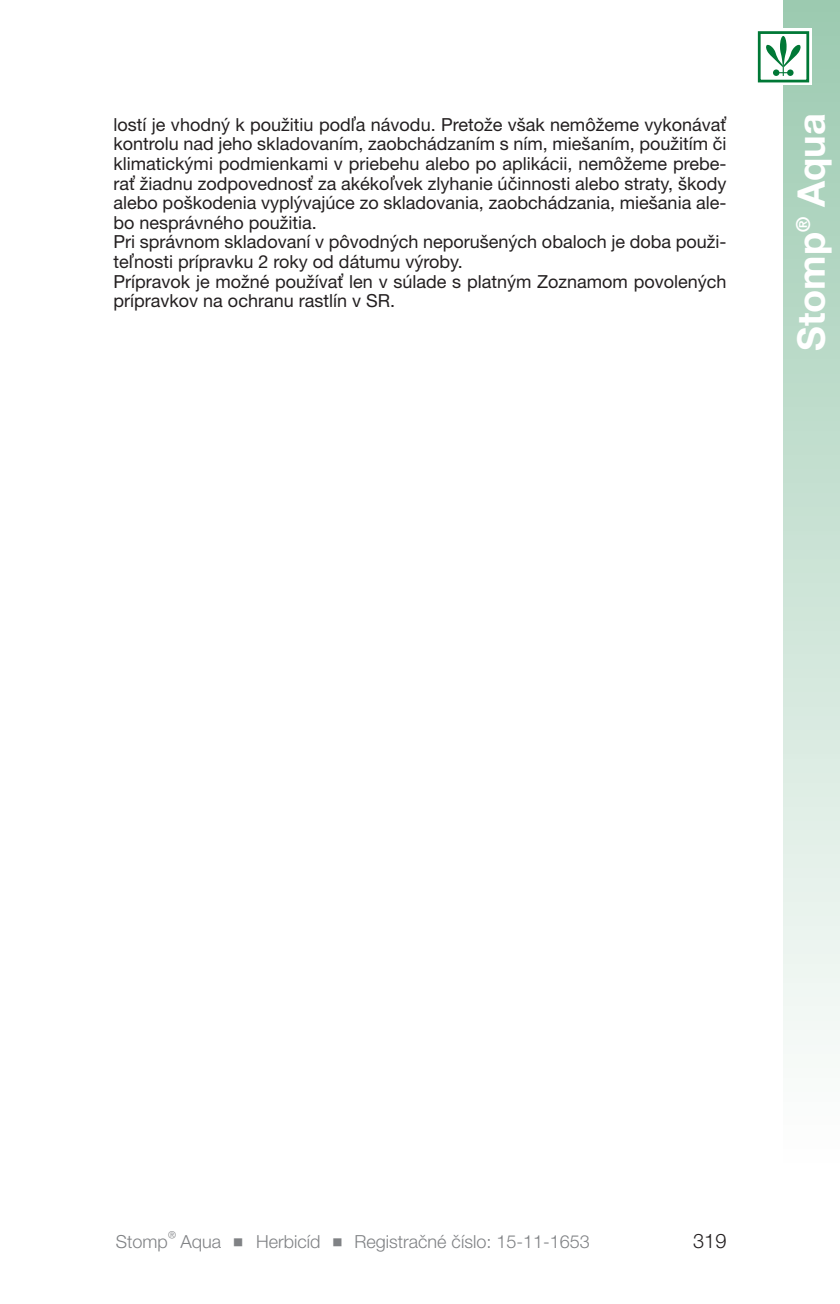
<style>
.page{position:relative;width:840px;height:1304px;background:#fff}
.page>*{position:absolute;margin:0;border:0;box-sizing:border-box;transform-origin:0 0}
.t1{font:700 38px "Helvetica Neue LT Pro";color:#fff}
.t2{font:300 20px "Helvetica Lucia Neue";color:#231f20}
.Text{font:18px/19.6px "Helvetica Lucia Neue";color:#231f20}
.t3{font:300 18px "Helvetica Lucia Neue";color:#808285}
</style>
<div class="page">
<div style="left:782px;top:0;width:57px;height:1196px;background:linear-gradient(to bottom,#9ccab0,#fff)"></div>
<svg style="left:757px;top:29px;width:54px;height:56px"></svg>
<div style="left:758px;top:33px;width:49px;height:48px;background:#fff"></div>
<div style="left:757px;top:31px;width:51px;height:51px;border:3px solid #007836"></div>
<svg style="left:766px;top:36px;width:34px;height:40px"></svg>
<p class="Text" style="left:113px;top:114px;width:614px;text-align:justify">lostí je vhodný k použitiu podľa návodu. Pretože však nemôžeme vykonávať kontrolu nad jeho skladovaním, zaobchádzaním s ním, miešaním, použitím či klimatickými podmienkami v priebehu alebo po aplikácii, nemôžeme prebe&shy;rať žiadnu zodpovednosť za akékoľvek zlyhanie účinnosti alebo straty, škody alebo poškodenia vyplývajúce zo skladovania, zaobchádzania, miešania ale&shy;bo nesprávného použitia.</p>
<p class="Text" style="left:113px;top:232px;width:614px">Pri správnom skladovaní v pôvodných neporušených obaloch je doba použi&shy;teľnosti prípravku 2 roky od dátumu výroby.</p>
<p class="Text" style="left:113px;top:271px;width:614px">Prípravok je možné používať len v súlade s platným Zoznamom povolených prípravkov na ochranu rastlín v SR.</p>
<h1 class="t1" style="left:786px;top:351px;width:239px;rotate:-90deg">Stomp® Aqua</h1>
<p class="t3" style="left:116px;top:1230px;width:475px">Stomp® Aqua Ĭ Herbicíd Ĭ Registračné číslo: 15-11-1653</p>
<p class="t2" style="left:692px;top:1228px;width:35px">319</p>
</div>
